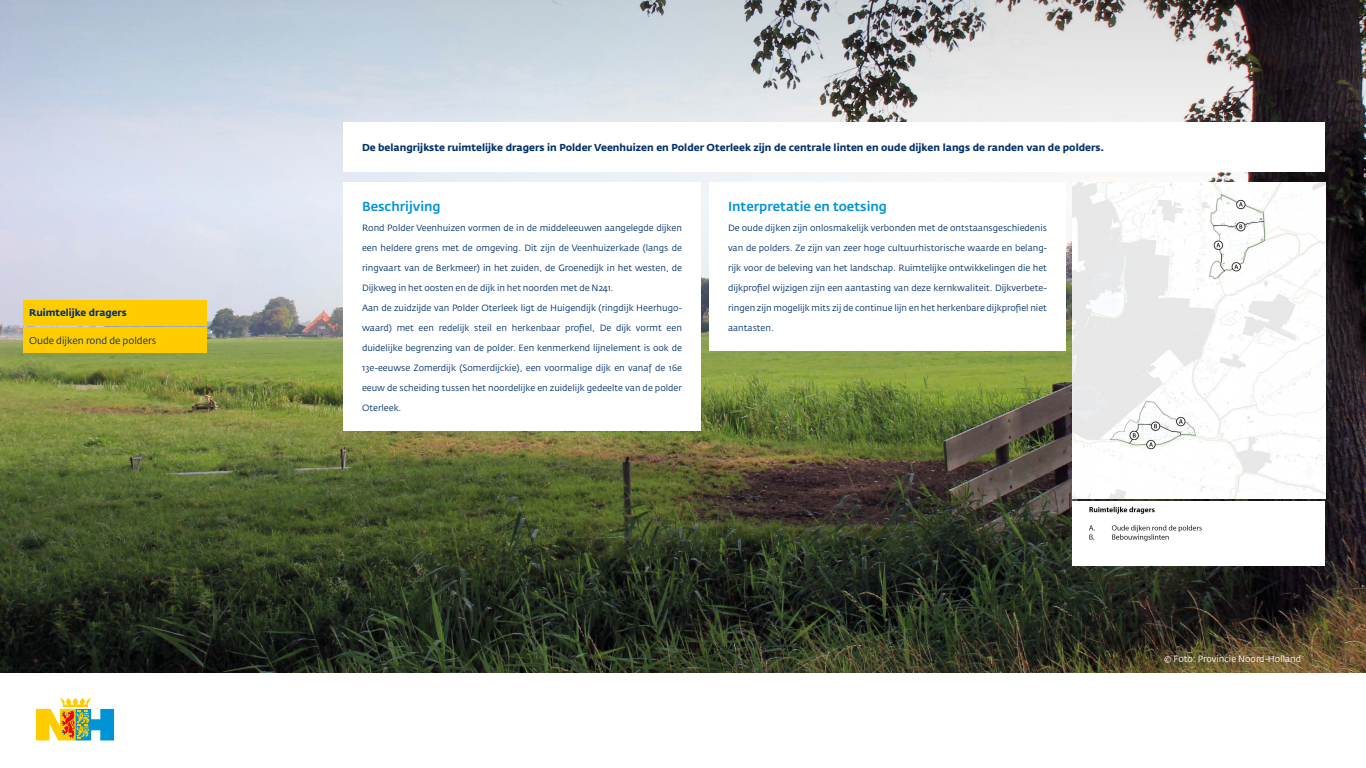
<style>
.page{position:relative;width:1366px;height:768px;background:#fff}
.page>*{position:absolute;margin:0;border:0;box-sizing:border-box;transform-origin:0 0}
.Txt{font:500 13px "Fedra Sans Std";color:#0093d6}
.txt_bold{font:700 10px "Fedra Sans Std";color:#03326c}
.NAV_tekst_actief{font:9.8px "Fedra Sans Std";color:#03326c}
.t1{font:700 9.8px "Fedra Sans Std";color:#03326c}
.Txt-2{font:9px "Fedra Sans Std";color:#03326c}
.t2{font:9px "Fedra Sans Std";color:#fff}
</style>
<div class="page">
<img style="left:0;top:194px;width:1366px;height:478px">
<svg style="left:0;top:0;width:1366px;height:194px;background:#bac0c8"></svg>
<svg style="left:36px;top:698px;width:78px;height:42px"></svg>
<img style="left:1072px;top:182px;width:253px;height:317px">
<img style="left:1072px;top:501px;width:253px;height:65px">
<div style="left:709px;top:182px;width:357px;height:168px;background:#fff"></div>
<div style="left:343px;top:182px;width:358px;height:248px;background:#fff"></div>
<div style="left:343px;top:122px;width:982px;height:50px;background:#fff"></div>
<div style="left:23px;top:327px;width:184px;height:26px;background:#fc0"></div>
<div style="left:23px;top:300px;width:184px;height:26px;background:#fc0"></div>
<p class="t1" style="left:29px;top:306px;width:99px">Ruimtelijke dragers</p>
<p class="NAV_tekst_actief" style="left:29px;top:334px;width:129px">Oude dijken rond de polders</p>
<p class="txt_bold" style="left:362px;top:141px;width:744px">De belangrijkste ruimtelijke dragers in Polder Veenhuizen en Polder Oterleek zijn de centrale linten en oude dijken langs de randen van de polders.</p>
<p class="Txt" style="left:362px;top:198px;width:80px">Beschrijving</p>
<p class="Txt-2" style="left:362px;top:223px;width:322px">Rond Polder Veenhuizen vormen de in de middeleeuwen aangelegde dijken</p>
<p class="Txt-2" style="left:362px;top:243px;width:322px">een heldere grens met de omgeving. Dit zijn de Veenhuizerkade (langs de</p>
<p class="Txt-2" style="left:362px;top:263px;width:322px">ringvaart van de Berkmeer) in het zuiden, de Groenedijk in het westen, de</p>
<p class="Txt-2" style="left:362px;top:283px;width:253px">Dijkweg in het oosten en de dijk in het noorden met de N241.</p>
<p class="Txt-2" style="left:362px;top:303px;width:321px">Aan de zuidzijde van Polder Oterleek ligt de Huigendijk (ringdijk Heerhugo-</p>
<p class="Txt-2" style="left:362px;top:323px;width:321px">waard) met een redelijk steil en herkenbaar profiel, De dijk vormt een</p>
<p class="Txt-2" style="left:362px;top:343px;width:322px">duidelijke begrenzing van de polder. Een kenmerkend lijnelement is ook de</p>
<p class="Txt-2" style="left:362px;top:363px;width:322px">13e-eeuwse Zomerdijk (Somerdijckie), een voormalige dijk en vanaf de 16e</p>
<p class="Txt-2" style="left:362px;top:383px;width:321px">eeuw de scheiding tussen het noordelijke en zuidelijk gedeelte van de polder</p>
<p class="Txt-2" style="left:362px;top:403px;width:41px">Oterleek.</p>
<p class="Txt" style="left:728px;top:198px;width:161px">Interpretatie en toetsing</p>
<p class="Txt-2" style="left:728px;top:223px;width:321px">De oude dijken zijn onlosmakelijk verbonden met de ontstaansgeschiedenis</p>
<p class="Txt-2" style="left:728px;top:243px;width:321px">van de polders. Ze zijn van zeer hoge cultuurhistorische waarde en belang-</p>
<p class="Txt-2" style="left:728px;top:263px;width:321px">rijk voor de beleving van het landschap. Ruimtelijke ontwikkelingen die het</p>
<p class="Txt-2" style="left:728px;top:283px;width:320px">dijkprofiel wijzigen zijn een aantasting van deze kernkwaliteit. Dijkverbete-</p>
<p class="Txt-2" style="left:728px;top:303px;width:321px">ringen zijn mogelijk mits zij de continue lijn en het herkenbare dijkprofiel niet</p>
<p class="Txt-2" style="left:728px;top:323px;width:47px">aantasten.</p>
<p class="t2" style="left:1164px;top:653px;width:139px">© Foto: Provincie Noord-Holland</p>
</div>
